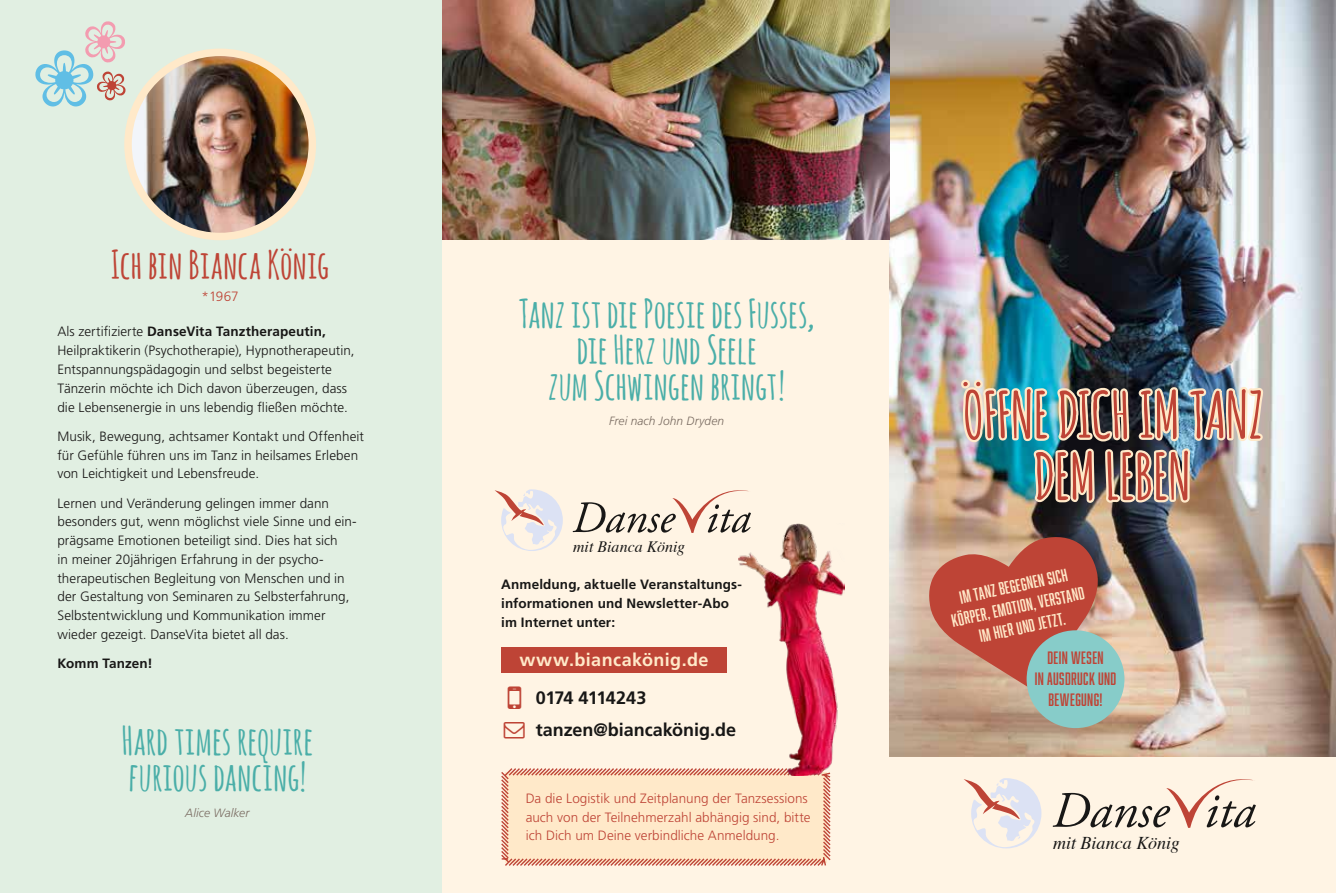
<style>
.page{position:relative;width:1336px;height:893px;background:#fff}
.page>*{position:absolute;margin:0;border:0;box-sizing:border-box;transform-origin:0 0}
.t1{font:700 63px/61.5px "Amatic SC";letter-spacing:-.01em;color:#be4436;text-align:center}
.t2{font:700 39px/36px "Amatic SC";letter-spacing:-.005em;color:#4aaea8;text-align:center}
.t3{font:700 39px "Amatic SC";letter-spacing:-.005em;color:#be4436}
.t4{font:700 18px/31.3px "Frutiger LT Std";letter-spacing:-.005em;color:#181716}
.t5{font:700 18px "Frutiger LT Std";letter-spacing:.025em;color:#ffe9c9}
.t6{font:italic 18px "Times";color:#181716}
.t7{font:16.5px/21px "Abolition";color:#ffe9c9;text-align:center}
.t8{font:16.5px/21px "Abolition";letter-spacing:.025em;color:#be4436;text-align:center}
.t9{font:italic 15.75px "Times";letter-spacing:.005em;color:#181716}
.t10{font:300 13.5px/18.8px "Frutiger LT Std";letter-spacing:.005em;color:#181716}
.t11{font:300 13.5px/18.8px "Frutiger LT Std";color:#be4436}
.t12{font:700 13.5px/18.8px "Frutiger LT Std";letter-spacing:.01em;color:#181716}
.t13{font:italic 300 12px "Frutiger LT Std";letter-spacing:.005em;color:#7b6d63}
.s1{font-weight:700}
</style>
<div class="page">
<div style="left:0;top:0;width:442px;height:893px;background:#e1efe2"></div>
<div style="left:442px;top:0;width:447px;height:893px;background:#fff4e4"></div>
<div style="left:889px;top:757px;width:446px;height:136px;background:#fff4e4"></div>
<svg style="left:1052px;top:779px;width:203px;height:49px"></svg>
<svg style="left:964px;top:778px;width:77px;height:70px"></svg>
<svg style="left:572px;top:490px;width:178px;height:43px"></svg>
<svg style="left:495px;top:489px;width:67px;height:62px"></svg>
<img style="left:889px;top:0;width:446px;height:757px">
<svg style="left:501px;top:768px;width:330px;height:98px;background:#f9dcbe"></svg>
<svg style="left:35px;top:21px;width:91px;height:85px"></svg>
<img style="left:442px;top:0;width:447px;height:239px">
<img style="left:738px;top:523px;width:106px;height:252px">
<div style="left:501px;top:647px;width:225px;height:25px;background:#be4436"></div>
<div style="left:1026px;top:630px;width:98px;height:98px;background:#87ccc9;border-radius:50%"></div>
<img style="left:924px;top:56px;width:341px;height:634px">
<img style="left:128px;top:52px;width:184px;height:184px;border-radius:92px">
<div style="left:124px;top:49px;width:192px;height:191px;border:8px solid #ffe9c9;border-radius:50%"></div>
<h2 class="t3" style="left:111px;top:237px;width:220px">Ich bin Bianca König</h2>
<p class="t11" style="left:201px;top:287px;width:39px">*1967</p>
<p class="t10" style="left:57px;top:323px;width:298px">Als zertifizierte <span class="s1">DanseVita Tanztherapeutin, </span>Heilpraktikerin (Psychotherapie), Hypnotherapeutin, Entspannungspädagogin und selbst begeisterte Tänzerin möchte ich Dich davon überzeugen, dass die Lebensenergie in uns lebendig fließen möchte.</p>
<p class="t10" style="left:57px;top:427px;width:308px">Musik, Bewegung, achtsamer Kontakt und Offenheit für Gefühle führen uns im Tanz in heilsames Erleben von Leichtigkeit und Lebensfreude.</p>
<p class="t10" style="left:57px;top:494px;width:301px">Lernen und Veränderung gelingen immer dann besonders gut, wenn möglichst viele Sinne und ein&shy;prägsame Emotionen beteiligt sind. Dies hat sich<br>in meiner 20jährigen Erfahrung in der psycho&shy;therapeutischen Begleitung von Menschen und in der Gestaltung von Seminaren zu Selbsterfahrung, Selbstentwicklung und Kommunikation immer wieder gezeigt. DanseVita bietet all das.</p>
<p class="t12" style="left:57px;top:654px;width:97px">Komm Tanzen!</p>
<h3 class="t5" style="left:519px;top:649px;width:191px">www.biancakönig.de</h3>
<h2 class="t2" style="left:518px;top:294px;width:298px">Tanz ist die Poesie des Fusses, die Herz und Seele<br>zum Schwingen bringt!</h2>
<p class="t13" style="left:609px;top:414px;width:117px">Frei nach John Dryden</p>
<p class="t9" style="left:573px;top:533px;width:114px">mit Bianca König</p>
<p class="t12" style="left:501px;top:575px;width:242px">Anmeldung, aktuelle Veranstaltungs&shy;informationen und Newsletter-Abo im Internet unter:</p>
<h2 class="t2" style="left:121px;top:721px;width:193px;text-align:left">Hard times require furious dancing!</h2>
<p class="t13" style="left:185px;top:805px;width:66px">Alice Walker</p>
<h3 class="t4" style="left:536px;top:682px;width:202px">0174 4114243 tanzen@biancakönig.de</h3>
<p class="t11" style="left:525px;top:789px;width:286px">Da die Logistik und Zeitplanung der Tanzsessions auch von der Teilnehmerzahl abhängig sind, bitte ich Dich um Deine verbindliche Anmeldung.</p>
<h1 class="t1" style="left:961px;top:382px;width:303px">ÖFFNE DICH IM TANZ<br>DEM LEBEN</h1>
<p class="t7" style="left:945px;top:590px;width:137px;rotate:-12deg">IM TANZ BEGEGNEN SICH<br>KÖRPER, EMOTION, VERSTAND<br>IM HIER UND JETZT.</p>
<p class="t8" style="left:1034px;top:647px;width:83px">DEIN WESEN<br>IN AUSDRUCK UND<br>BEWEGUNG!</p>
<h3 class="t6" style="left:1052px;top:827px;width:128px">mit Bianca König</h3>
</div>
